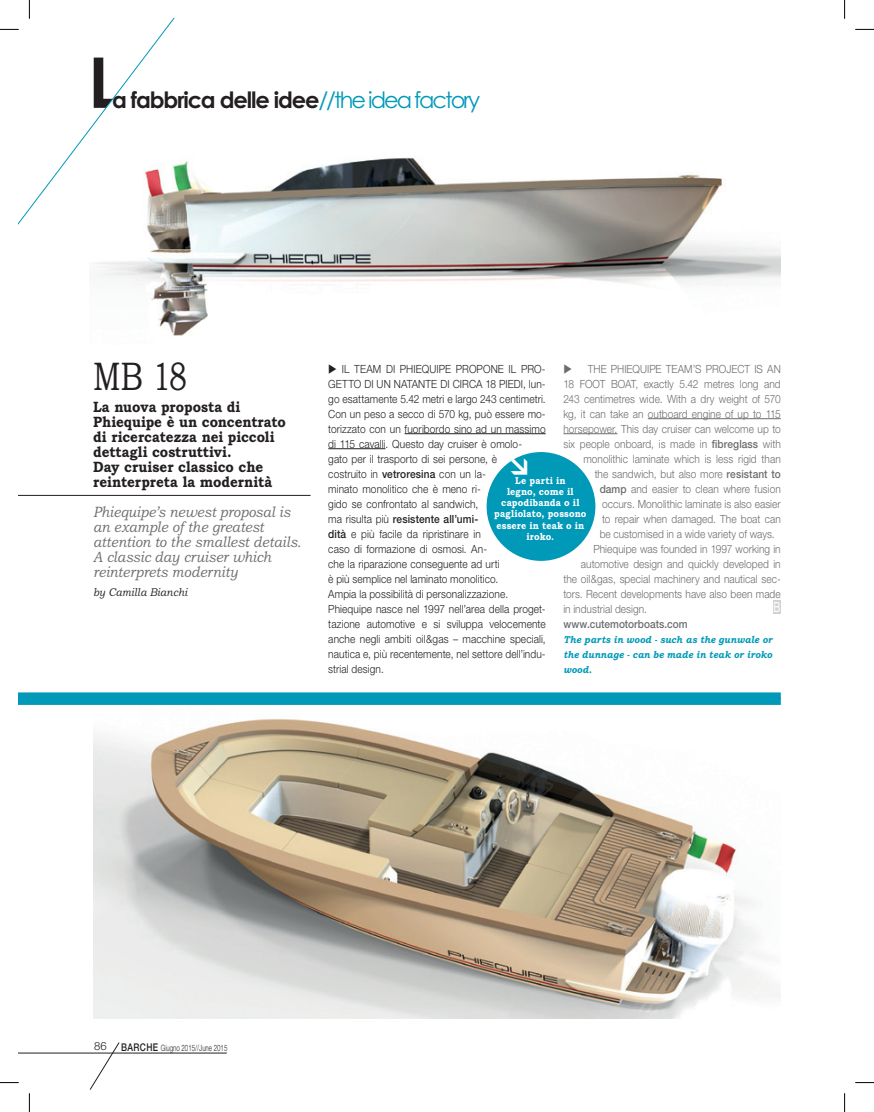
<style>
.page{position:relative;width:874px;height:1112px;background:#fff}
.page>*{position:absolute;margin:0;border:0;box-sizing:border-box;transform-origin:0 0}
.t1{font:700 70px "Century Gothic";color:#231f20}
.t2{font:40px "Bookman Old Style";color:#231f20;scale:.75 1}
.t3{font:700 22.5px "Century Gothic";letter-spacing:-.05em;color:#231f20}
.t4{font:700 15px/15px "Bookman Old Style";color:#231f20;scale:.9 1}
.t5{font:italic 15px/15px "Bookman Old Style";color:#6c6d70;scale:.9 1}
.t6{font:14.12px "Volvo Sans";color:#fff;scale:.71 1}
.t7{font:300 11.25px/15px "Helvetica Neue";letter-spacing:.01em;color:#231f20;scale:.9 1}
.t8{font:300 11.25px "Helvetica Neue";letter-spacing:.005em;color:#6c6d70;scale:.9 1}
.t9{font:500 11.25px "Helvetica Neue";color:#6c6d70;scale:.9 1}
.t10{font:italic 11.25px "Bookman Old Style";letter-spacing:.015em;color:#231f20;scale:.9 1}
.t11{font:300 11.25px "Helvetica Neue";letter-spacing:.01em;color:#231f20}
.t12{font:700 10px/11.2px "Bookman Old Style";letter-spacing:.015em;color:#fff;text-align:center;scale:.9 1}
.t13{font:italic 700 10px/15px "Bookman Old Style";letter-spacing:.015em;color:#0099b8;text-align:justify;scale:.9 1}
.t14{font:300 8.75px "Helvetica Neue";color:#231f20;scale:.7 1}
.s1{font-weight:400;color:#0099b8}
.s2{font-weight:500}
.s3{font-weight:500;font-size:10.62px}
</style>
<div class="page">
<svg style="left:89px;top:1042px;width:31px;height:48px"></svg>
<hr style="left:19px;top:1052px;width:208px;height:1px;background:#231f20">
<hr style="left:648px;top:418px;width:133px;height:1px;background:#6c6d70">
<hr style="left:563px;top:433px;width:54px;height:1px;background:#6c6d70">
<img style="left:151px;top:157px;width:630px;height:179px">
<hr style="left:404px;top:433px;width:142px;height:1px;background:#231f20">
<hr style="left:328px;top:448px;width:57px;height:1px;background:#231f20">
<hr style="left:19px;top:495px;width:291px;height:1px;background:#231f20">
<div style="left:486px;top:452px;width:109px;height:108px;background:#0099b8;border-radius:50%"></div>
<div style="left:773px;top:600px;width:8px;height:13px;background:#d1d2d4"></div>
<img style="left:93px;top:704px;width:688px;height:314px">
<div style="left:19px;top:692px;width:762px;height:12px;background:#0099b8"></div>
<svg style="left:855px;top:29px;width:19px;height:1px"></svg>
<svg style="left:0;top:1082px;width:19px;height:1px"></svg>
<svg style="left:855px;top:1082px;width:19px;height:1px"></svg>
<svg style="left:0;top:0;width:237px;height:294px"></svg>
<svg style="left:29px;top:1093px;width:1px;height:18px"></svg>
<svg style="left:844px;top:0;width:1px;height:19px"></svg>
<svg style="left:844px;top:1093px;width:1px;height:18px"></svg>
<svg style="left:503px;top:454px;width:24px;height:14px"></svg>
<h1 class="t1" style="left:88px;top:39px;width:32px">L</h1>
<h3 class="t3" style="left:112px;top:86px;width:370px">a fabbrica delle idee<span class="s1">//the idea factory</span></h3>
<h2 class="t2" style="left:93px;top:353px;width:127px">MB 18</h2>
<h3 class="t4" style="left:93px;top:399px;width:216px">La nuova proposta di<br>Phiequipe è un concentrato di ricercatezza nei piccoli dettagli costruttivi.<br>Day cruiser classico che reinterpreta la modernità</h3>
<h3 class="t5" style="left:93px;top:504px;width:233px">Phiequipe’s newest proposal is an example of the greatest attention to the smallest details.<br>A classic day cruiser which reinterprets modernity</h3>
<p class="t10" style="left:93px;top:585px;width:106px">by Camilla Bianchi</p>
<p class="t7" style="left:328px;top:361px;width:243px">◆ IL TEAM DI PHIEQUIPE PROPONE IL PRO-GETTO DI UN NATANTE DI CIRCA 18 PIEDI, lun&shy;go esattamente 5.42 metri e largo 243 centimetri.<br>Con un peso a secco di 570 kg, può essere mo&shy;torizzato con un fuoribordo sino ad un massimo di 115 cavalli. Questo day cruiser è omolo-<br>gato per il trasporto di sei persone, è<br>costruito in <span class="s2">vetroresina</span> con un la-<br>minato monolitico che è meno ri-<br>gido se confrontato al sandwich,<br>ma risulta più <span class="s2">resistente all’umi-<br>dità</span> e più facile da ripristinare in<br>caso di formazione di osmosi. An-<br>che la riparazione conseguente ad urti<br>è più semplice nel laminato monolitico.<br>Ampia la possibilità di personalizzazione.<br>Phiequipe nasce nel 1997 nell’area della proget&shy;tazione automotive e si sviluppa velocemente anche negli ambiti oil&amp;gas – macchine speciali, nautica e, più recentemente, nel settore dell’indu&shy;strial design.</p>
<p class="t8" style="left:563px;top:361px;width:243px">◆ THE PHIEQUIPE TEAM’S PROJECT IS AN</p>
<p class="t8" style="left:563px;top:376px;width:243px">18 FOOT BOAT, exactly 5.42 metres long and</p>
<p class="t8" style="left:563px;top:391px;width:243px">243 centimetres wide. With a dry weight of 570</p>
<p class="t8" style="left:563px;top:406px;width:243px">kg, it can take an outboard engine of up to 115</p>
<p class="t8" style="left:563px;top:421px;width:243px">horsepower. This day cruiser can welcome up to</p>
<p class="t8" style="left:563px;top:436px;width:243px">six people onboard, is made in <span class="s2">fibreglass</span> with</p>
<p class="t8" style="left:583px;top:451px;width:221px">monolithic laminate which is less rigid than</p>
<p class="t8" style="left:594px;top:466px;width:208px">the sandwich, but also more <span class="s2">resistant to</span></p>
<p class="t8" style="left:599px;top:481px;width:203px"><span class="s2">damp</span> and easier to clean where fusion</p>
<p class="t8" style="left:602px;top:496px;width:200px">occurs. Monolithic laminate is also easier</p>
<p class="t8" style="left:602px;top:511px;width:200px">to repair when damaged. The boat can</p>
<p class="t8" style="left:599px;top:526px;width:196px">be customised in a wide variety of ways.</p>
<p class="t8" style="left:593px;top:541px;width:210px">Phiequipe was founded in 1997 working in</p>
<p class="t8" style="left:581px;top:556px;width:223px">automotive design and quickly developed in</p>
<p class="t8" style="left:563px;top:571px;width:243px">the oil&amp;gas, special machinery and nautical sec-</p>
<p class="t8" style="left:563px;top:586px;width:243px">tors. Recent developments have also been made</p>
<p class="t8" style="left:563px;top:601px;width:94px">in industrial design.</p>
<p class="t9" style="left:563px;top:616px;width:140px">www.cutemotorboats.com</p>
<p class="t13" style="left:563px;top:631px;width:234px">The parts in wood - such as the gunwale or the dunnage - can be made in teak or iroko wood.</p>
<p class="t12" style="left:494px;top:474px;width:104px">Le parti in<br>legno, come il capodibanda o il pagliolato, possono essere in teak o in iroko.</p>
<p class="t6" style="left:773px;top:598px;width:11px">B</p>
<p class="t11" style="left:94px;top:1039px;width:14px">86</p>
<p class="t14" style="left:121px;top:1041px;width:153px"><span class="s3">BARCHE</span> Giugno 2015//June 2015</p>
</div>
